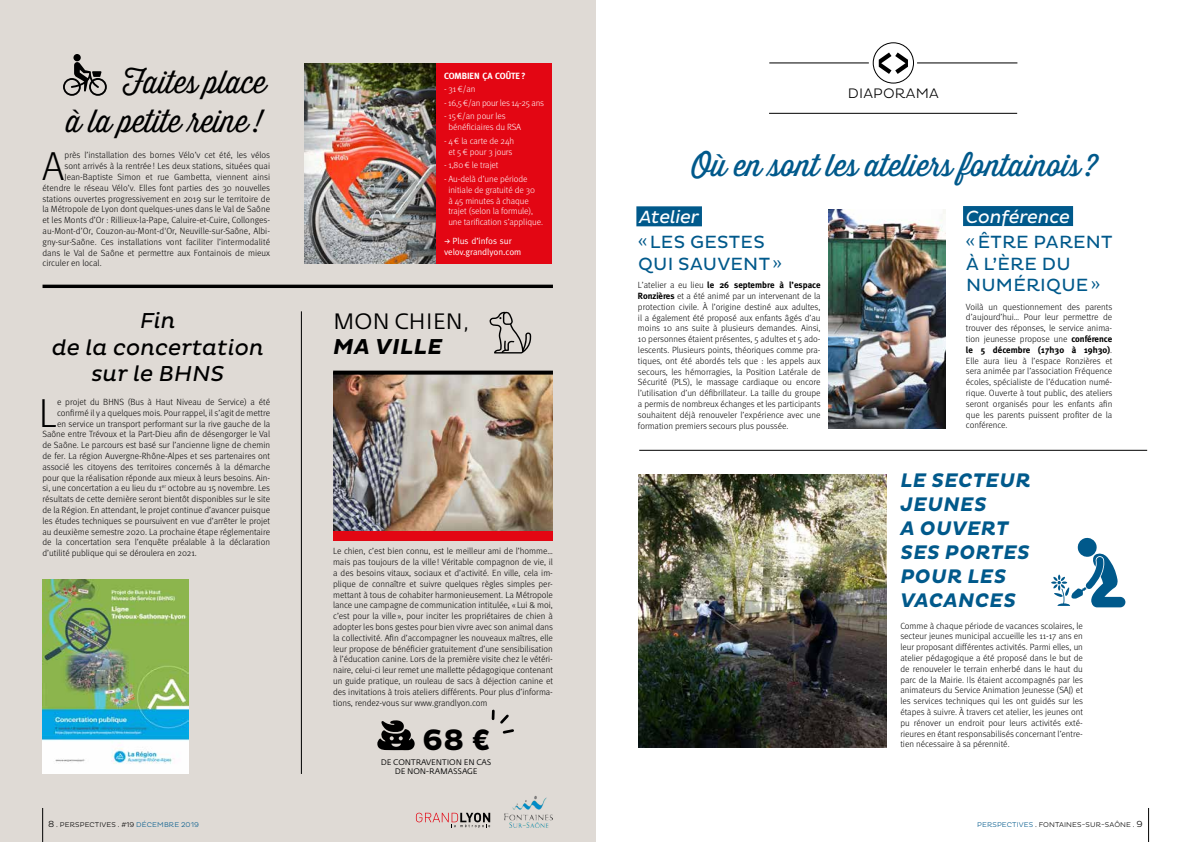
<style>
.page{position:relative;width:1191px;height:842px;background:#fff}
.page>*{position:absolute;margin:0;border:0;box-sizing:border-box;transform-origin:0 0}
.t1{font:300 40.5px "Meta";color:#000}
.t2{font:300 31.3px "Thirsty Script";letter-spacing:-.01em;color:#000}
.t3{font:30.4px "Thirsty Script";letter-spacing:-.01em;color:#00598b}
.t4{font:700 30px "Pluto";color:#000}
.t5{font:italic 22px/26.4px "Pluto";color:#000;text-align:center}
.t6{font:22px "Fedra Sans";letter-spacing:-.005em;color:#000}
.t7{font:italic 700 22px "Pluto";letter-spacing:.015em;color:#000}
.t8{font:italic 700 20px/24px "Pluto";letter-spacing:.015em;color:#00598b}
.t9{font:18px/21.6px "Pluto";letter-spacing:.015em;color:#00598b}
.t10{font:italic 18px "Pluto Sans";letter-spacing:-.015em;color:#fff}
.t11{font:300 14px "Pluto";letter-spacing:.015em;color:#000}
.t12{font:300 9px/10.8px "Meta";color:#000;text-align:justify}
.t13{font:300 9px/10.8px "Meta";letter-spacing:-.005em;color:#fff}
.t14{font:9px/10.8px "Meta";letter-spacing:-.005em;color:#fff}
.t15{font:700 9px "Meta";letter-spacing:-.005em;color:#fff}
.t16{font:8px/9.6px "Fedra Sans";letter-spacing:-.005em;color:#000;text-align:center}
.t17{font:300 7px "Pluto";letter-spacing:.015em;color:#000}
.s1{font-family:"Pluto Sans"}
.s2{font-weight:700}
.s3{font-size:9px}
.s4{color:#00598b}
</style>
<div class="page">
<div style="left:0;top:0;width:595px;height:842px;background:#dfdad5"></div>
<hr style="left:42px;top:808px;width:1px;height:34px;background:#000">
<hr style="left:1148px;top:808px;width:1px;height:34px;background:#000">
<svg style="left:416px;top:813px;width:74px;height:15px"></svg>
<img style="left:505px;top:795px;width:47px;height:32px">
<hr style="left:769px;top:62px;width:100px;height:1px;background:#000">
<hr style="left:917px;top:62px;width:100px;height:1px;background:#000">
<div style="left:872px;top:42px;width:42px;height:42px;border:1px solid #000;border-radius:50%"></div>
<svg style="left:878px;top:53px;width:30px;height:21px"></svg>
<hr style="left:769px;top:113px;width:248px;height:1px;background:#000">
<hr style="left:301px;top:311px;width:1px;height:463px;background:#000">
<img style="left:43px;top:580px;width:145px;height:194px">
<div style="left:435px;top:63px;width:117px;height:201px;background:#e30613"></div>
<img style="left:305px;top:63px;width:130px;height:201px">
<img style="left:333px;top:375px;width:220px;height:156px">
<div style="left:333px;top:531px;width:220px;height:9px;background:#e30613"></div>
<svg style="left:333px;top:371px;width:220px;height:4px"></svg>
<img style="left:828px;top:209px;width:117px;height:219px">
<img style="left:638px;top:474px;width:248px;height:273px">
<svg style="left:63px;top:54px;width:44px;height:42px"></svg>
<svg style="left:377px;top:720px;width:37px;height:31px"></svg>
<hr style="left:43px;top:285px;width:510px;height:3px;background:#000">
<svg style="left:489px;top:312px;width:42px;height:41px"></svg>
<svg style="left:1051px;top:537px;width:74px;height:70px"></svg>
<svg style="left:492px;top:711px;width:22px;height:23px"></svg>
<div style="left:636px;top:206px;width:66px;height:20px;background:#00598b"></div>
<div style="left:963px;top:206px;width:110px;height:20px;background:#00598b"></div>
<hr style="left:639px;top:450px;width:508px;height:1px;background:#000">
<h2 class="t2" style="left:123px;top:60px;width:145px">Faites place</h2>
<h2 class="t2" style="left:66px;top:98px;width:197px">à la petite reine !</h2>
<h1 class="t1" style="left:42px;top:143px;width:24px">A</h1>
<p class="t12" style="left:65px;top:150px;width:207px">près l’installation des bornes Vélo’v cet été, les vélos</p>
<p class="t12" style="left:65px;top:161px;width:207px">sont arrivés à la rentrée ! Les deux stations, situées quai</p>
<p class="t12" style="left:65px;top:171px;width:207px">Jean-Baptiste Simon et rue Gambetta, viennent ainsi</p>
<p class="t12" style="left:43px;top:182px;width:229px">étendre le réseau Vélo’v. Elles font parties des 30 nouvelles</p>
<p class="t12" style="left:43px;top:193px;width:229px">stations ouvertes progressivement en 2019 sur le territoire de</p>
<p class="t12" style="left:43px;top:204px;width:229px">la Métropole de Lyon dont quelques-unes dans le Val de Saône</p>
<p class="t12" style="left:43px;top:215px;width:229px">et les Monts d’Or : Rillieux-la-Pape, Caluire-et-Cuire, Collonges-</p>
<p class="t12" style="left:43px;top:225px;width:229px">au-Mont-d’Or, Couzon-au-Mont-d'Or, Neuville-sur-Saône, Albi-</p>
<p class="t12" style="left:43px;top:236px;width:229px">gny-sur-Saône. Ces installations vont faciliter l’intermodalité</p>
<p class="t12" style="left:43px;top:247px;width:229px">dans le Val de Saône et permettre aux Fontainois de mieux</p>
<p class="t12" style="left:43px;top:258px;width:61px">circuler en local.</p>
<p class="t15" style="left:444px;top:70px;width:83px">COMBIEN ÇA COÛTE?</p>
<p class="t13" style="left:444px;top:84px;width:33px">- 31€/an</p>
<p class="t13" style="left:444px;top:97px;width:101px">- 16,5€/an pour les 14-25 ans</p>
<p class="t13" style="left:448px;top:111px;width:74px;text-indent:-4px">- 15€/an pour les bénéficiaires du RSA</p>
<p class="t13" style="left:444px;top:135px;width:72px;text-align:center">- 4€ la carte de 24h et 5€ pour 3 jours</p>
<p class="t13" style="left:444px;top:160px;width:56px">- 1,80€ le trajet</p>
<p class="t13" style="left:448px;top:173px;width:96px;text-indent:-4px">- Au-delà d’une période initiale de gratuité de 30<br>à 45 minutes à chaque trajet (selon la formule), une tarification s’applique.</p>
<p class="t14" style="left:444px;top:236px;width:79px"><span class="s1">→</span> Plus d’infos sur velov.grandlyon.com</p>
<h3 class="t5" style="left:52px;top:308px;width:214px">Fin<br>de la concertation sur le BHNS</h3>
<h3 class="t6" style="left:333px;top:309px;width:138px">MON CHIEN,</h3>
<h3 class="t7" style="left:333px;top:334px;width:111px">MA VILLE</h3>
<h1 class="t1" style="left:39px;top:390px;width:19px">L</h1>
<p class="t12" style="left:57px;top:396px;width:214px">e projet du BHNS (Bus à Haut Niveau de Service) a été</p>
<p class="t12" style="left:57px;top:407px;width:214px">confirmé il y a quelques mois. Pour rappel, il s’agit de mettre</p>
<p class="t12" style="left:57px;top:418px;width:214px">en service un transport performant sur la rive gauche de la</p>
<p class="t12" style="left:43px;top:429px;width:229px">Saône entre Trévoux et la Part-Dieu afin de désengorger le Val</p>
<p class="t12" style="left:43px;top:440px;width:229px">de Saône. Le parcours est basé sur l’ancienne ligne de chemin</p>
<p class="t12" style="left:43px;top:450px;width:229px">de fer. La région Auvergne-Rhône-Alpes et ses partenaires ont</p>
<p class="t12" style="left:43px;top:461px;width:229px">associé les citoyens des territoires concernés à la démarche</p>
<p class="t12" style="left:43px;top:472px;width:229px">pour que la réalisation réponde aux mieux à leurs besoins. Ain-</p>
<p class="t12" style="left:43px;top:483px;width:229px">si, une concertation a eu lieu du 1<sup>er</sup> octobre au 15 novembre. Les</p>
<p class="t12" style="left:43px;top:494px;width:229px">résultats de cette dernière seront bientôt disponibles sur le site</p>
<p class="t12" style="left:43px;top:504px;width:229px">de la Région. En attendant, le projet continue d’avancer puisque</p>
<p class="t12" style="left:43px;top:515px;width:229px">les études techniques se poursuivent en vue d’arrêter le projet</p>
<p class="t12" style="left:43px;top:526px;width:229px">au deuxième semestre 2020. La prochaine étape réglementaire</p>
<p class="t12" style="left:43px;top:537px;width:229px">de la concertation sera l’enquête préalable à la déclaration</p>
<p class="t12" style="left:43px;top:548px;width:156px">d’utilité publique qui se déroulera en 2021.</p>
<p class="t12" style="left:333px;top:546px;width:221px">Le chien, c’est bien connu, est le meilleur ami de l’homme… mais pas toujours de la ville ! Véritable compagnon de vie, il a des besoins vitaux, sociaux et d’activité. En ville, cela im&shy;plique de connaître et suivre quelques règles simples per&shy;mettant à tous de cohabiter harmonieusement. La Métropole lance une campagne de communication intitulée, « Lui &amp; moi, c’est pour la ville », pour inciter les propriétaires de chien à adopter les bons gestes pour bien vivre avec son animal dans la collectivité. Afin d’accompagner les nouveaux maîtres, elle leur propose de bénéficier gratuitement d’une sensibilisation à l’éducation canine. Lors de la première visite chez le vétéri&shy;naire, celui-ci leur remet une mallette pédagogique contenant un guide pratique, un rouleau de sacs à déjection canine et des invitations à trois ateliers différents. Pour plus d’informa&shy;tions, rendez-vous sur www.grandlyon.com</p>
<h3 class="t4" style="left:422px;top:723px;width:69px">68 €</h3>
<p class="t16" style="left:381px;top:757px;width:112px">DE CONTRAVENTION EN CAS<br>DE NON-RAMASSAGE</p>
<h3 class="t11" style="left:847px;top:86px;width:93px">DIAPORAMA</h3>
<h3 class="t3" style="left:691px;top:144px;width:408px">Où en sont les ateliers fontainois?</h3>
<h3 class="t10" style="left:639px;top:207px;width:62px">Atelier</h3>
<h3 class="t9" style="left:638px;top:232px;width:145px">«LES GESTES<br>QUI SAUVENT»</h3>
<p class="t12" style="left:638px;top:280px;width:184px">L’atelier a eu lieu <span class="s2">le 26 septembre à l’espace Ronzières</span> et a été animé par un intervenant de la protection civile. À l’origine destiné aux adultes, il a également été proposé aux enfants âgés d’au moins 10 ans suite à plusieurs demandes. Ainsi, 10 personnes étaient présentes, 5 adultes et 5 ado&shy;lescents. Plusieurs points, théoriques comme pra&shy;tiques, ont été abordés tels que : les appels aux secours, les hémorragies, la Position Latérale de Sécurité (PLS), le massage cardiaque ou encore l’utilisation d’un défibrillateur. La taille du groupe a permis de nombreux échanges et les participants souhaitent déjà renouveler l’expérience avec une formation premiers secours plus poussée.</p>
<h3 class="t10" style="left:966px;top:207px;width:106px">Conférence</h3>
<h3 class="t9" style="left:966px;top:231px;width:148px">«ÊTRE PARENT<br>À L’ÈRE DU<br>NUMÉRIQUE»</h3>
<p class="t12" style="left:966px;top:301px;width:148px">Voilà un questionnement des parents d’aujourd’hui… Pour leur permettre de trouver des réponses, le service anima&shy;tion jeunesse propose une <span class="s2">conférence le 5 décembre (17h30 à 19h30)</span>.<br>Elle aura lieu à l’espace Ronzières et sera animée par l’association Fréquence écoles, spécialiste de l’éducation numé&shy;rique. Ouverte à tout public, des ateliers seront organisés pour les enfants afin que les parents puissent profiter de la conférence.</p>
<h3 class="t8" style="left:900px;top:469px;width:132px">LE SECTEUR<br>JEUNES<br>A OUVERT<br>SES PORTES<br>POUR LES<br>VACANCES</h3>
<p class="t12" style="left:900px;top:620px;width:184px">Comme à chaque période de vacances scolaires, le secteur jeunes municipal accueille les 11-17 ans en leur proposant différentes activités. Parmi elles, un atelier pédagogique a été proposé dans le but de de renouveler le terrain enherbé dans le haut du parc de la Mairie. Ils étaient accompagnés par les animateurs du Service Animation Jeunesse (SAJ) et les services techniques qui les ont guidés sur les étapes à suivre. À travers cet atelier, les jeunes ont pu rénover un endroit pour leurs activités exté&shy;rieures en étant responsabilisés concernant l’entre&shy;tien nécessaire à sa pérennité.</p>
<p class="t17" style="left:48px;top:821px;width:152px"><span class="s3">8</span> . PERSPECTIVES . #19 <span class="s4">DÉCEMBRE 2019</span></p>
<p class="t17" style="left:977px;top:821px;width:167px"><span class="s4">PERSPECTIVES</span> . FONTAINES-SUR-SAÔNE . <span class="s3">9</span></p>
</div>
